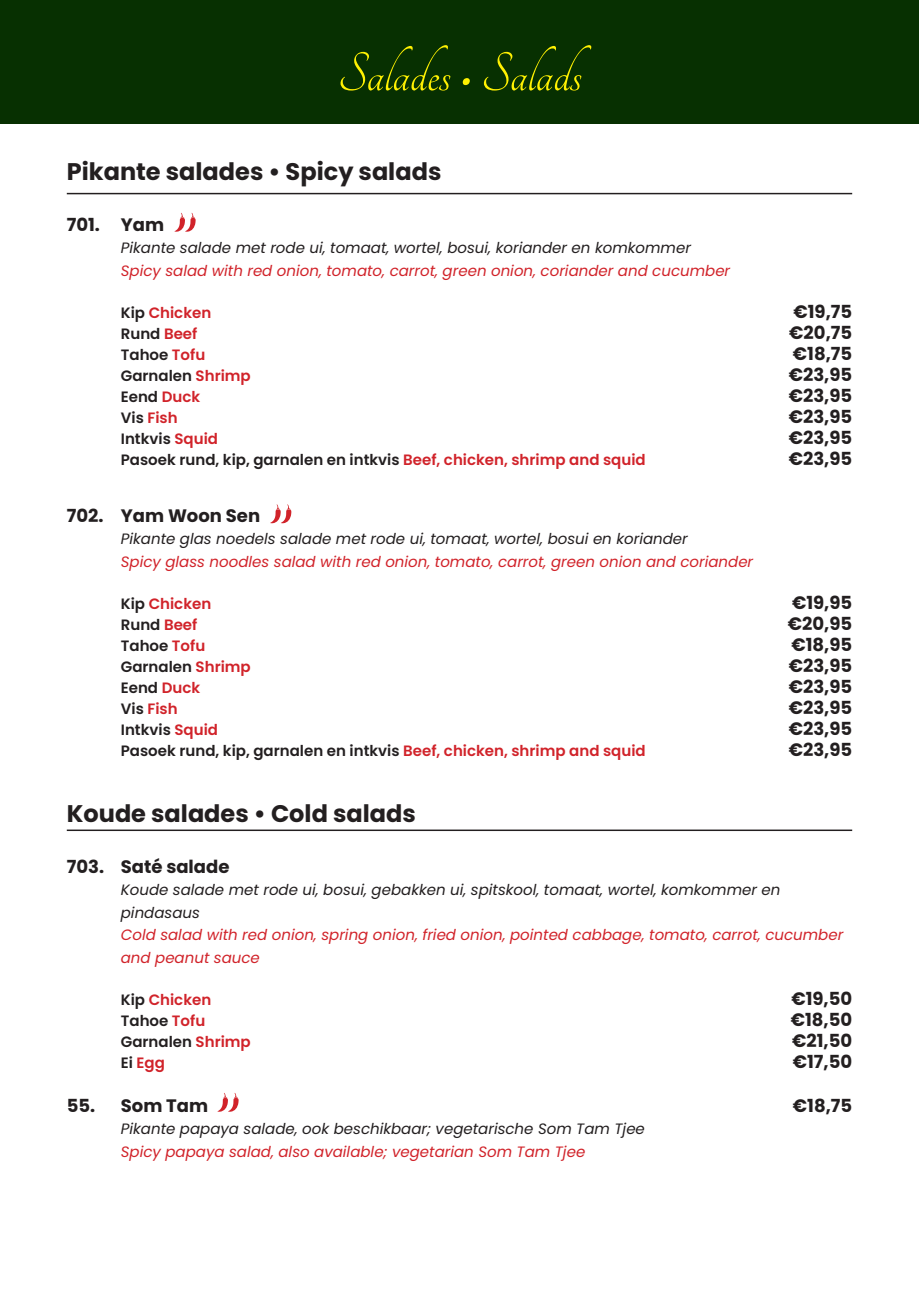
<style>
.page{position:relative;width:919px;height:1289px;background:#fff}
.page>*{position:absolute;margin:0;border:0;box-sizing:border-box;transform-origin:0 0}
.Paragraph_Style_1{font:60px "Tangerine";color:#fff101}
.t1{font:700 24px "Poppins";color:#231f20}
.Gerecht{font:700 18px "Poppins";color:#231f20}
.Wit_hoofdtekst{font:italic 15px/22.5px "Poppins";color:#231f20}
.Gerecht-2{font:600 15px "Poppins";color:#231f20}
.Wit_hoofdtekst-2{font:italic 15px/22.5px "Poppins";color:#d1232a}
.Rood_hoofdtekst{font:italic 15px "Poppins";color:#d1232a}
.Gerecht-3{font:italic 15px "Poppins";color:#d1232a}
.Gerecht-4{font:600 15px "Poppins";color:#d1232a}
.s1{color:#231f20}
.s2{color:#d1232a}
</style>
<div class="page">
<div style="left:0;top:0;width:918px;height:123px;background:#073001"></div>
<hr style="left:67px;top:193px;width:785px;height:1px;background:#231f20">
<svg style="left:174px;top:213px;width:22px;height:19px"></svg>
<svg style="left:270px;top:504px;width:21px;height:19px"></svg>
<hr style="left:67px;top:829px;width:785px;height:2px;background:#231f20">
<svg style="left:218px;top:1093px;width:20px;height:18px"></svg>
<p class="Paragraph_Style_1" style="left:337px;top:45px;width:245px">Salades • Salads</p>
<p class="t1" style="left:67px;top:157px;width:376px">Pikante salades • Spicy salads</p>
<p class="Gerecht" style="left:67px;top:214px;width:99px">701. Yam</p>
<p class="Wit_hoofdtekst" style="left:121px;top:237px;width:571px">Pikante salade met rode ui, tomaat, wortel, bosui, koriander en komkommer</p>
<p class="Wit_hoofdtekst-2" style="left:121px;top:259px;width:611px">Spicy salad with red onion, tomato, carrot, green onion, coriander and cucumber</p>
<p class="Gerecht-4" style="left:121px;top:304px;width:92px"><span class="s1">Kip</span> Chicken</p>
<p class="Gerecht" style="left:793px;top:301px;width:60px">€19,75</p>
<p class="Gerecht-2" style="left:121px;top:325px;width:78px">Rund <span class="s2">Beef</span></p>
<p class="Gerecht" style="left:789px;top:322px;width:64px">€20,75</p>
<p class="Gerecht-2" style="left:121px;top:346px;width:86px">Tahoe <span class="s2">Tofu</span></p>
<p class="Gerecht" style="left:792px;top:343px;width:61px">€18,75</p>
<p class="Gerecht-2" style="left:121px;top:367px;width:131px">Garnalen <span class="s2">Shrimp</span></p>
<p class="Gerecht" style="left:788px;top:364px;width:65px">€23,95</p>
<p class="Gerecht-2" style="left:121px;top:388px;width:81px">Eend <span class="s2">Duck</span></p>
<p class="Gerecht" style="left:788px;top:385px;width:65px">€23,95</p>
<p class="Gerecht-4" style="left:121px;top:409px;width:58px"><span class="s1">Vis</span> Fish</p>
<p class="Gerecht" style="left:788px;top:406px;width:65px">€23,95</p>
<p class="Gerecht-2" style="left:121px;top:430px;width:99px">Intkvis <span class="s2">Squid</span></p>
<p class="Gerecht" style="left:788px;top:427px;width:65px">€23,95</p>
<p class="Gerecht-2" style="left:121px;top:451px;width:526px">Pasoek rund, kip, garnalen en intkvis <span class="s2">Beef, chicken, shrimp and squid</span></p>
<p class="Gerecht" style="left:788px;top:448px;width:65px">€23,95</p>
<p class="Gerecht" style="left:67px;top:505px;width:195px">702. Yam Woon Sen</p>
<p class="Wit_hoofdtekst" style="left:121px;top:528px;width:568px">Pikante glas noedels salade met rode ui, tomaat, wortel, bosui en koriander</p>
<p class="Rood_hoofdtekst" style="left:121px;top:553px;width:634px">Spicy glass noodles salad with red onion, tomato, carrot, green onion and coriander</p>
<p class="Gerecht-4" style="left:121px;top:595px;width:92px"><span class="s1">Kip</span> Chicken</p>
<p class="Gerecht" style="left:792px;top:592px;width:62px">€19,95</p>
<p class="Gerecht-2" style="left:121px;top:616px;width:78px">Rund <span class="s2">Beef</span></p>
<p class="Gerecht" style="left:787px;top:613px;width:66px">€20,95</p>
<p class="Gerecht-2" style="left:121px;top:637px;width:86px">Tahoe <span class="s2">Tofu</span></p>
<p class="Gerecht" style="left:791px;top:634px;width:62px">€18,95</p>
<p class="Gerecht-2" style="left:121px;top:658px;width:131px">Garnalen <span class="s2">Shrimp</span></p>
<p class="Gerecht" style="left:788px;top:655px;width:65px">€23,95</p>
<p class="Gerecht-2" style="left:121px;top:679px;width:81px">Eend <span class="s2">Duck</span></p>
<p class="Gerecht" style="left:788px;top:676px;width:65px">€23,95</p>
<p class="Gerecht-4" style="left:121px;top:700px;width:58px"><span class="s1">Vis</span> Fish</p>
<p class="Gerecht" style="left:788px;top:697px;width:65px">€23,95</p>
<p class="Gerecht-2" style="left:121px;top:721px;width:99px">Intkvis <span class="s2">Squid</span></p>
<p class="Gerecht" style="left:788px;top:718px;width:65px">€23,95</p>
<p class="Gerecht-2" style="left:121px;top:742px;width:526px">Pasoek rund, kip, garnalen en intkvis <span class="s2">Beef, chicken, shrimp and squid</span></p>
<p class="Gerecht" style="left:788px;top:739px;width:65px">€23,95</p>
<p class="t1" style="left:67px;top:799px;width:350px">Koude salades • Cold salads</p>
<p class="Gerecht" style="left:67px;top:856px;width:164px">703. Saté salade</p>
<p class="Wit_hoofdtekst" style="left:121px;top:879px;width:661px">Koude salade met rode ui, bosui, gebakken ui, spitskool, tomaat, wortel, komkommer en pindasaus</p>
<p class="Wit_hoofdtekst-2" style="left:121px;top:924px;width:724px">Cold salad with red onion, spring onion, fried onion, pointed cabbage, tomato, carrot, cucumber and peanut sauce</p>
<p class="Gerecht-4" style="left:121px;top:991px;width:92px"><span class="s1">Kip</span> Chicken</p>
<p class="Gerecht" style="left:791px;top:988px;width:62px">€19,50</p>
<p class="Gerecht-2" style="left:121px;top:1012px;width:86px">Tahoe <span class="s2">Tofu</span></p>
<p class="Gerecht" style="left:790px;top:1009px;width:63px">€18,50</p>
<p class="Gerecht-2" style="left:121px;top:1033px;width:131px">Garnalen <span class="s2">Shrimp</span></p>
<p class="Gerecht" style="left:792px;top:1030px;width:61px">€21,50</p>
<p class="Gerecht-4" style="left:121px;top:1054px;width:46px"><span class="s1">Ei</span> Egg</p>
<p class="Gerecht" style="left:792px;top:1051px;width:61px">€17,50</p>
<p class="Gerecht" style="left:67px;top:1094px;width:143px">55. Som Tam</p>
<p class="Gerecht" style="left:792px;top:1094px;width:61px">€18,75</p>
<p class="Wit_hoofdtekst" style="left:121px;top:1117px;width:525px">Pikante papaya salade, ook beschikbaar; vegetarische Som Tam Tjee</p>
<p class="Gerecht-3" style="left:121px;top:1142px;width:466px">Spicy papaya salad, also available; vegetarian Som Tam Tjee</p>
</div>
